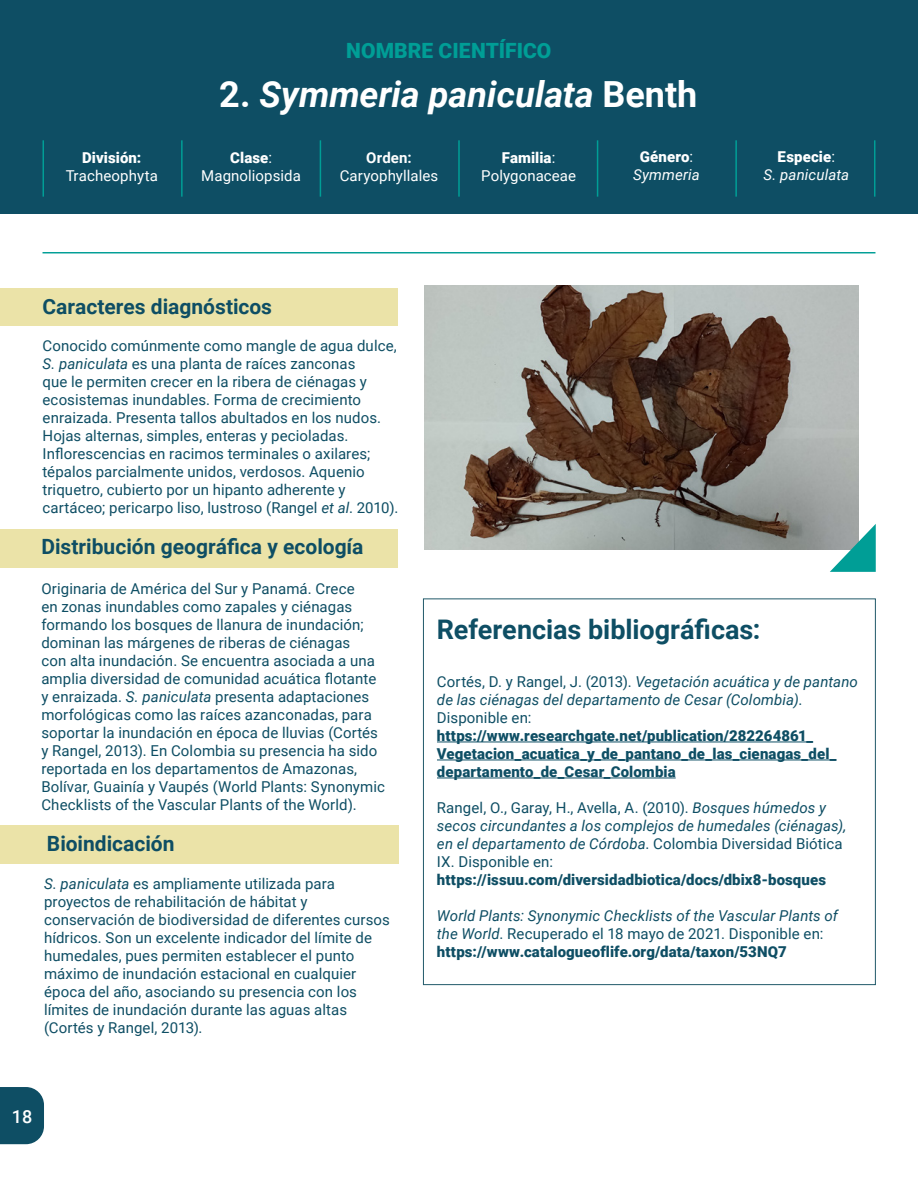
<style>
.page{position:relative;width:918px;height:1188px;background:#fff}
.page>*{position:absolute;margin:0;border:0;box-sizing:border-box;transform-origin:0 0}
.TituloFichasPrin{font:italic 700 36px "Roboto";color:#fff}
.Titulos_1{font:700 27px "Roboto";color:#0e4e64}
.SubtilulosFichas{font:700 21px "Roboto";color:#0e4e64}
.SubtilulosFichas-2{font:900 21px "Roboto";letter-spacing:.005em;color:#009e96}
.t1{font:500 18px "Roboto";color:#fff}
.Texto_General_1_-_Az{font:15px/18px "Roboto";letter-spacing:.005em;color:#0e4e64}
.Texto_General_1_-_Az-2{font:italic 15px/18px "Roboto";letter-spacing:.005em;color:#0e4e64}
.Texto_General_1_-_Az-3{font:900 15px/18px "Roboto";letter-spacing:.01em;color:#0e4e64}
.Texto_General_1_-_Bl{font:15px/18px "Roboto";letter-spacing:.005em;color:#fff;text-align:center}
.Texto_General_1_-_Bl-2{font:900 15px "Roboto";letter-spacing:.005em;color:#fff}
.Texto_General_1_-_Bl-3{font:italic 15px "Roboto";letter-spacing:.01em;color:#fff}
.Texto_General_1_-_Bl-4{font:700 15px "Roboto";letter-spacing:.015em;color:#fff}
.s1{font-style:normal}
.s2{font-weight:900}
.s3{font-weight:400}
.s4{font-style:italic}
</style>
<div class="page">
<div style="left:0;top:825px;width:399px;height:38px;background:#ebe3a8"></div>
<div style="left:0;top:289px;width:397px;height:37px;background:#ebe3a8"></div>
<hr style="left:437px;top:742px;width:376px;height:1px;background:#0e4e64">
<hr style="left:437px;top:760px;width:399px;height:1px;background:#0e4e64">
<hr style="left:437px;top:778px;width:239px;height:1px;background:#0e4e64">
<div style="left:0;top:0;width:918px;height:213px;background:#0e4e64"></div>
<hr style="left:43px;top:252px;width:832px;height:1px;background:#009e96">
<div style="left:0;top:529px;width:397px;height:38px;background:#ebe3a8"></div>
<hr style="left:181px;top:140px;width:2px;height:57px;background:#009e96">
<hr style="left:43px;top:140px;width:1px;height:57px;background:#009e96">
<hr style="left:458px;top:140px;width:2px;height:57px;background:#009e96">
<hr style="left:320px;top:140px;width:1px;height:57px;background:#009e96">
<hr style="left:597px;top:140px;width:1px;height:57px;background:#009e96">
<hr style="left:735px;top:140px;width:2px;height:57px;background:#009e96">
<hr style="left:874px;top:140px;width:1px;height:57px;background:#009e96">
<img style="left:425px;top:286px;width:434px;height:264px">
<svg style="left:830px;top:524px;width:46px;height:48px"></svg>
<hr style="left:917px;top:289px;width:1px;height:37px;background:#ebe3a8">
<div style="left:0;top:1087px;width:44px;height:57px;background:#0e4e64"></div>
<p class="SubtilulosFichas-2" style="left:346px;top:35px;width:207px">NOMBRE CIENTÍFICO</p>
<p class="TituloFichasPrin" style="left:219px;top:69px;width:480px"><span class="s1">2.</span> Symmeria paniculata <span class="s1">Benth</span></p>
<p class="Texto_General_1_-_Bl" style="left:66px;top:148px;width:94px"><span class="s2">División:<br></span>Tracheophyta</p>
<p class="Texto_General_1_-_Bl-2" style="left:230px;top:147px;width:43px">Clase<span class="s3">:</span></p>
<p class="Texto_General_1_-_Bl" style="left:201px;top:166px;width:101px">Magnoliopsida</p>
<p class="Texto_General_1_-_Bl-4" style="left:366px;top:147px;width:47px">Orden:</p>
<p class="Texto_General_1_-_Bl" style="left:340px;top:166px;width:100px">Caryophyllales</p>
<p class="Texto_General_1_-_Bl-2" style="left:502px;top:147px;width:55px">Familia<span class="s3">:</span></p>
<p class="Texto_General_1_-_Bl" style="left:481px;top:166px;width:96px">Polygonaceae</p>
<p class="Texto_General_1_-_Bl-2" style="left:640px;top:146px;width:55px">Género<span class="s3">:</span></p>
<p class="Texto_General_1_-_Bl-3" style="left:633px;top:164px;width:68px">Symmeria</p>
<p class="Texto_General_1_-_Bl-2" style="left:778px;top:146px;width:59px">Especie<span class="s3">:</span></p>
<p class="Texto_General_1_-_Bl-3" style="left:764px;top:164px;width:87px">S. paniculata</p>
<p class="SubtilulosFichas" style="left:43px;top:292px;width:231px">Caracteres diagnósticos</p>
<p class="Texto_General_1_-_Az" style="left:43px;top:336px;width:357px">Conocido comúnmente como mangle de agua dulce, <span class="s4">S. paniculata</span> es una planta de raíces zanconas<br>que le permiten crecer en la ribera de ciénagas y ecosistemas inundables. Forma de crecimiento enraizada. Presenta tallos abultados en los nudos.<br>Hojas alternas, simples, enteras y pecioladas.<br>Inflorescencias en racimos terminales o axilares; tépalos parcialmente unidos, verdosos. Aquenio triquetro, cubierto por un hipanto adherente y cartáceo; pericarpo liso, lustroso (Rangel <span class="s4">et al</span>. 2010).</p>
<p class="SubtilulosFichas" style="left:41px;top:531px;width:324px">Distribución geográfica y ecología</p>
<p class="Texto_General_1_-_Az" style="left:41px;top:579px;width:345px">Originaria de América del Sur y Panamá. Crece<br>en zonas inundables como zapales y ciénagas formando los bosques de llanura de inundación; dominan las márgenes de riberas de ciénagas<br>con alta inundación. Se encuentra asociada a una amplia diversidad de comunidad acuática flotante y enraizada. <span class="s4">S. paniculata</span> presenta adaptaciones morfológicas como las raíces azanconadas, para soportar la inundación en época de lluvias (Cortés y Rangel, 2013). En Colombia su presencia ha sido reportada en los departamentos de Amazonas, Bolívar, Guainía y Vaupés (World Plants: Synonymic Checklists of the Vascular Plants of the World).</p>
<p class="SubtilulosFichas" style="left:47px;top:829px;width:129px">Bioindicación</p>
<p class="Texto_General_1_-_Az" style="left:44px;top:874px;width:347px"><span class="s4">S. paniculata</span> es ampliamente utilizada para proyectos de rehabilitación de hábitat y conservación de biodiversidad de diferentes cursos hídricos. Son un excelente indicador del límite de humedales, pues permiten establecer el punto máximo de inundación estacional en cualquier época del año, asociando su presencia con los límites de inundación durante las aguas altas (Cortés y Rangel, 2013).</p>
<p class="t1" style="left:12px;top:1104px;width:22px">18</p>
<p class="Titulos_1" style="left:437px;top:610px;width:325px">Referencias bibliográficas:</p>
<p class="Texto_General_1_-_Az-2" style="left:437px;top:672px;width:422px"><span class="s1">Cortés, D. y Rangel, J. (2013).</span> Vegetación acuática y de pantano de las ciénagas del departamento de Cesar (Colombia)<span class="s1">.<br>Disponible en:</span></p>
<p class="Texto_General_1_-_Az-3" style="left:437px;top:726px;width:401px">https://www.researchgate.net/publication/282264861_<br>Vegetacion_acuatica_y_de_pantano_de_las_cienagas_del_ departamento_de_Cesar_Colombia</p>
<p class="Texto_General_1_-_Az-2" style="left:437px;top:798px;width:411px"><span class="s1">Rangel, O., Garay, H., Avella, A. (2010).</span> Bosques húmedos y secos circundantes a los complejos de humedales (ciénagas), en el departamento de Córdoba<span class="s1">. Colombia Diversidad Biótica IX. Disponible en:</span></p>
<p class="Texto_General_1_-_Az-3" style="left:437px;top:870px;width:391px">https://issuu.com/diversidadbiotica/docs/dbix8-bosques</p>
<p class="Texto_General_1_-_Az-2" style="left:437px;top:906px;width:402px">World Plants: Synonymic Checklists of the Vascular Plants of the World<span class="s1">. Recuperado el 18 mayo de 2021. Disponible en:</span></p>
<p class="Texto_General_1_-_Az-3" style="left:437px;top:942px;width:351px">https://www.catalogueoflife.org/data/taxon/53NQ7</p>
</div>
